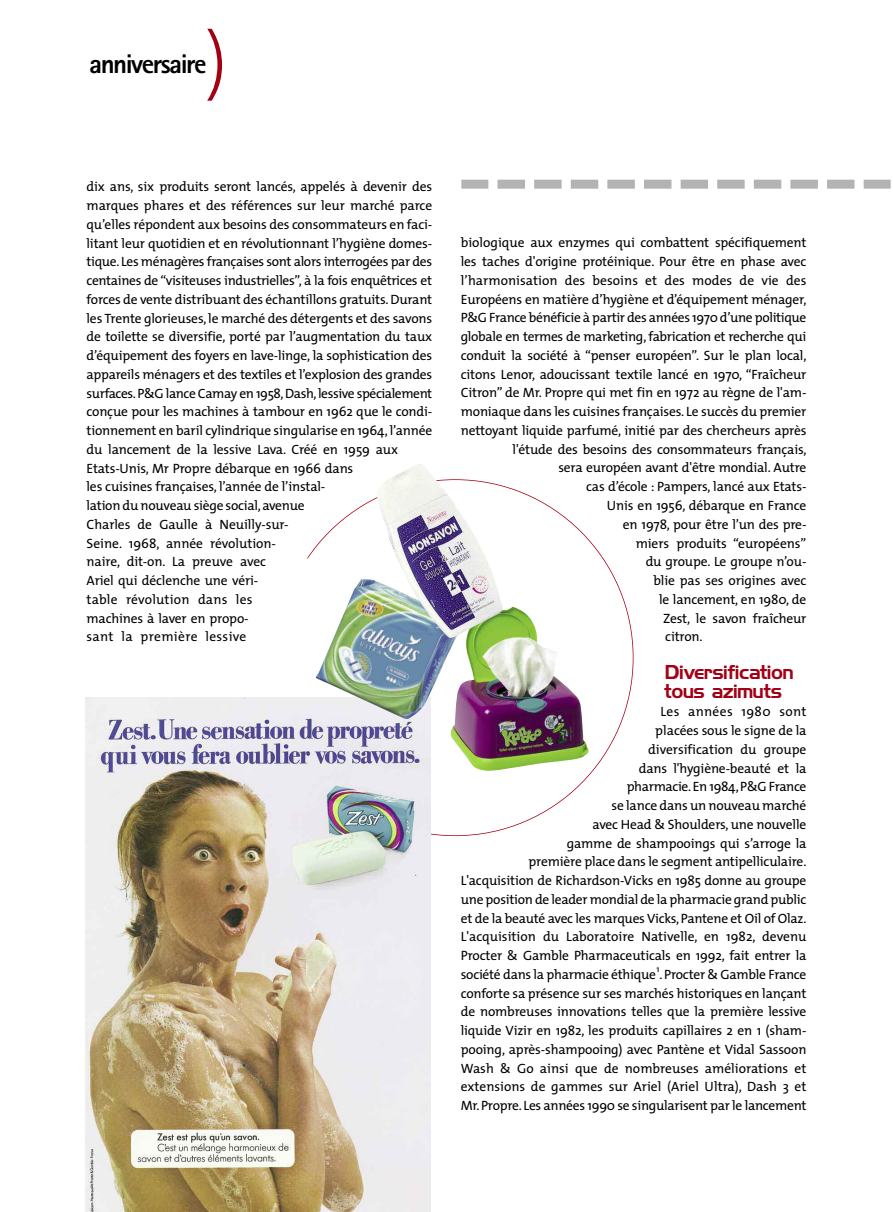
<style>
.page{position:relative;width:893px;height:1212px;background:#fff}
.page>*{position:absolute;margin:0;border:0;box-sizing:border-box;transform-origin:0 0}
.t1{font:300 75px "The Mix";color:#a30015}
.t2{font:800 27px "Rotis Sans Serif";letter-spacing:-.055em;color:#000}
.t3{font:18px/18.8px "Hancock Park Laser";color:#a30015}
.t4{font:13.5px/18.8px "The Mix";letter-spacing:-.01em;color:#000}
.t5{font:9px "The Mix";color:#000}
</style>
<div class="page">
<svg style="left:488px;top:180px;width:376px;height:9px"></svg>
<div style="left:461px;top:180px;width:27px;height:9px;background:#b3b3b3"></div>
<div style="left:864px;top:180px;width:27px;height:9px;background:#b3b3b3"></div>
<img style="left:85px;top:697px;width:345px;height:515px">
<img style="left:455px;top:606px;width:134px;height:165px">
<img style="left:316px;top:579px;width:161px;height:163px">
<img style="left:376px;top:464px;width:127px;height:175px">
<h1 class="t1" style="left:205px;top:36px;width:24px">)</h1>
<h2 class="t2" style="left:89px;top:54px;width:119px">anniversaire</h2>
<p class="t4" style="left:87px;top:179px;width:347px">dix ans, six produits seront lancés, appelés à devenir des marques phares et des références sur leur marché parce qu’elles répondent aux besoins des consommateurs en faci&shy;litant leur quotidien et en révolutionnant l’hygiène domes&shy;tique. Les ménagères françaises sont alors interrogées par des centaines de “visiteuses industrielles”, à la fois enquêtrices et forces de vente distribuant des échantillons gratuits.Durant les Trente glorieuses, le marché des détergents et des savons de toilette se diversifie, porté par l’augmentation du taux d’équipement des foyers en lave-linge, la sophistication des appareils ménagers et des textiles et l’explosion des grandes surfaces.P&amp;G lance Camay en 1958,Dash,lessive spécialement conçue pour les machines à tambour en 1962 que le condi&shy;tionnement en baril cylindrique singularise en 1964,l’année du lancement de la lessive Lava. Créé en 1959 aux Etats-Unis, Mr Propre débarque en 1966 dans<br>les cuisines françaises, l’année de l’instal-<br>lation du nouveau siège social,avenue<br>Charles de Gaulle à Neuilly-sur-<br>Seine. 1968, année révolution-<br>naire, dit-on. La preuve avec<br>Ariel qui déclenche une véri-<br>table révolution dans les<br>machines à laver en propo-<br>sant la première lessive</p>
<p class="t4" style="left:461px;top:235px;width:347px">biologique aux enzymes qui combattent spécifiquement</p>
<p class="t4" style="left:461px;top:254px;width:347px">les taches d'origine protéinique. Pour être en phase avec</p>
<p class="t4" style="left:461px;top:273px;width:347px">l’harmonisation des besoins et des modes de vie des</p>
<p class="t4" style="left:461px;top:291px;width:347px">Européens en matière d’hygiène et d’équipement ménager,</p>
<p class="t4" style="left:461px;top:310px;width:347px">P&amp;G France bénéficie à partir des années 1970 d’une politique</p>
<p class="t4" style="left:461px;top:329px;width:347px">globale en termes de marketing, fabrication et recherche qui</p>
<p class="t4" style="left:461px;top:348px;width:347px">conduit la société à “penser européen”. Sur le plan local,</p>
<p class="t4" style="left:461px;top:366px;width:347px">citons Lenor, adoucissant textile lancé en 1970, “Fraîcheur</p>
<p class="t4" style="left:461px;top:385px;width:347px">Citron” de Mr. Propre qui met fin en 1972 au règne de l'am-</p>
<p class="t4" style="left:461px;top:404px;width:347px">moniaque dans les cuisines françaises. Le succès du premier</p>
<p class="t4" style="left:461px;top:423px;width:347px">nettoyant liquide parfumé, initié par des chercheurs après</p>
<p class="t4" style="left:513px;top:441px;width:295px">l'étude des besoins des consommateurs français,</p>
<p class="t4" style="left:558px;top:460px;width:250px">sera européen avant d'être mondial. Autre</p>
<p class="t4" style="left:586px;top:479px;width:222px">cas d’école : Pampers, lancé aux Etats-</p>
<p class="t4" style="left:607px;top:498px;width:201px">Unis en 1956, débarque en France</p>
<p class="t4" style="left:623px;top:516px;width:185px">en 1978, pour être l’un des pre-</p>
<p class="t4" style="left:636px;top:535px;width:172px">miers produits “européens”</p>
<p class="t4" style="left:646px;top:554px;width:162px">du groupe. Le groupe n’ou-</p>
<p class="t4" style="left:653px;top:573px;width:154px">blie pas ses origines avec</p>
<p class="t4" style="left:659px;top:591px;width:149px">le lancement, en 1980, de</p>
<p class="t4" style="left:663px;top:610px;width:145px">Zest, le savon fraîcheur</p>
<p class="t4" style="left:665px;top:629px;width:39px">citron.</p>
<h3 class="t3" style="left:664px;top:663px;width:131px">Diversification tous azimuts</h3>
<p class="t4" style="left:461px;top:704px;width:347px;text-align:right">Les années 1980 sont<br>placées sous le signe de la<br>diversification du groupe<br>dans l'hygiène-beauté et la<br>pharmacie.En 1984,P&amp;G France<br>se lance dans un nouveau marché<br>avec Head &amp; Shoulders, une nouvelle<br>gamme de shampooings qui s’arroge la<br>première place dans le segment antipelliculaire.<br>L'acquisition de Richardson-Vicks en 1985 donne au groupe une position de leader mondial de la pharmacie grand public et de la beauté avec les marques Vicks,Pantene et Oil of Olaz.<br>L'acquisition du Laboratoire Nativelle, en 1982, devenu Procter &amp; Gamble Pharmaceuticals en 1992, fait entrer la société dans la pharmacie éthique .Procter &amp; Gamble France</p>
<p class="t5" style="left:657px;top:966px;width:5px">1</p>
<p class="t4" style="left:461px;top:985px;width:347px;text-align:justify">conforte sa présence sur ses marchés historiques en lançant de nombreuses innovations telles que la première lessive liquide Vizir en 1982, les produits capillaires 2 en 1 (sham&shy;pooing, après-shampooing) avec Pantène et Vidal Sassoon Wash &amp; Go ainsi que de nombreuses améliorations et extensions de gammes sur Ariel (Ariel Ultra), Dash 3 et Mr.Propre. Les années 1990 se singularisent par le lancement</p>
</div>
